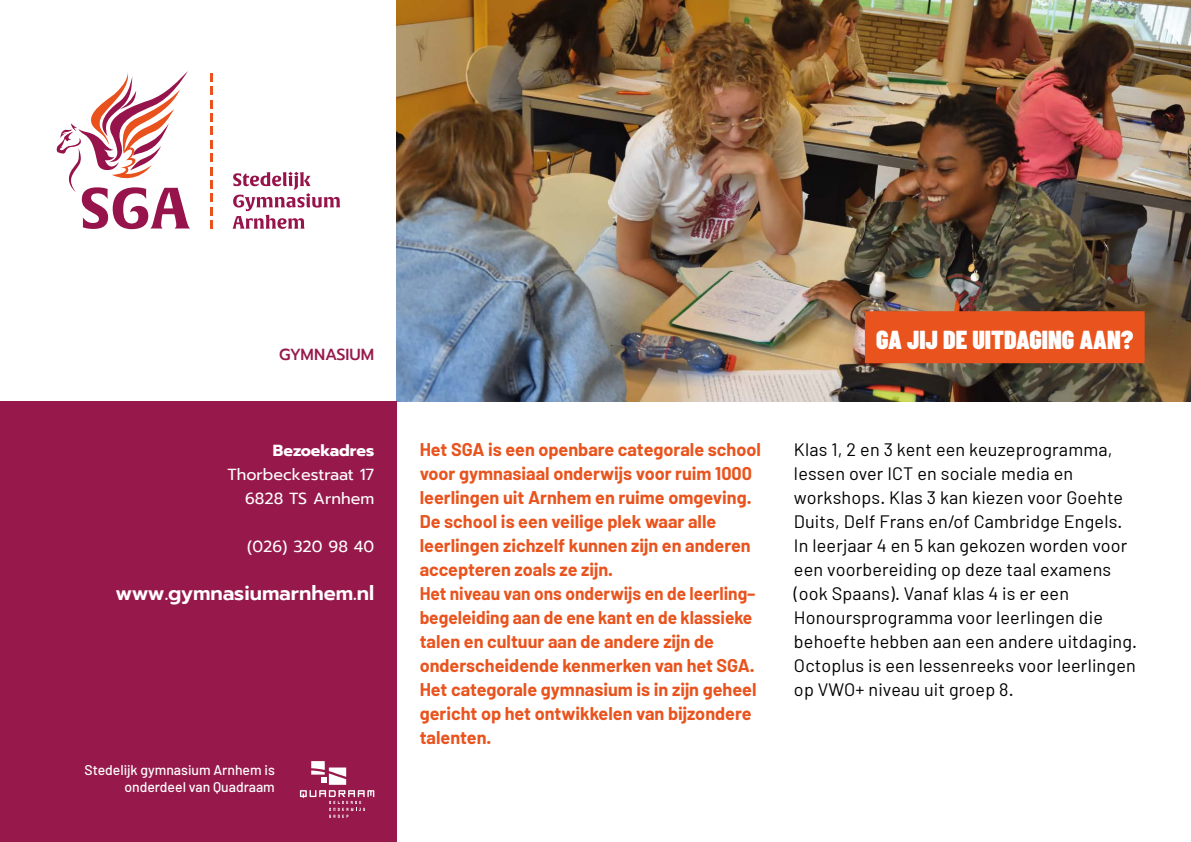
<style>
.page{position:relative;width:1191px;height:842px;background:#fff}
.page>*{position:absolute;margin:0;border:0;box-sizing:border-box;transform-origin:0 0}
.t1{font:900 26px "Barlow Condensed";color:#fff}
.t2{font:600 20px "Prompt";color:#fff}
.t3{font:700 18px/24px "Barlow";color:#e9531d}
.t4{font:18px/24px "Barlow";letter-spacing:.01em;color:#000}
.t5{font:16px/24px "Prompt";color:#fff;text-align:right}
.t6{font:700 16px "Prompt";color:#fff}
.t7{font:500 16px "Prompt";color:#97194b}
.t8{font:500 14px/16.8px "Barlow";color:#fff;text-align:right}
</style>
<div class="page">
<img style="left:397px;top:0;width:794px;height:401px">
<div style="left:0;top:401px;width:397px;height:441px;background:#97194b"></div>
<svg style="left:232px;top:172px;width:108px;height:57px"></svg>
<svg style="left:210px;top:73px;width:3px;height:8px"></svg>
<svg style="left:210px;top:87px;width:3px;height:61px"></svg>
<svg style="left:210px;top:154px;width:3px;height:34px"></svg>
<svg style="left:210px;top:194px;width:3px;height:35px"></svg>
<svg style="left:57px;top:71px;width:133px;height:158px"></svg>
<svg style="left:300px;top:761px;width:74px;height:57px"></svg>
<div style="left:865px;top:311px;width:279px;height:52px;background:#e9531d"></div>
<p class="t7" style="left:279px;top:343px;width:97px">GYMNASIUM</p>
<p class="t6" style="left:273px;top:438px;width:103px">Bezoekadres</p>
<p class="t5" style="left:228px;top:462px;width:148px">Thorbeckestraat 17<br>6828 TS Arnhem</p>
<p class="t5" style="left:247px;top:534px;width:129px">(026) 320 98 40</p>
<p class="t2" style="left:116px;top:578px;width:260px">www.gymnasiumarnhem.nl</p>
<p class="t8" style="left:84px;top:761px;width:192px">Stedelijk gymnasium Arnhem is onderdeel van Quadraam</p>
<h1 class="t1" style="left:876px;top:324px;width:258px">GA JIJ DE UITDAGING AAN?</h1>
<p class="t3" style="left:420px;top:437px;width:343px">Het SGA is een openbare categorale school voor gymnasiaal onderwijs voor ruim 1000 leerlingen uit Arnhem en ruime omgeving.<br>De school is een veilige plek waar alle leerlingen zichzelf kunnen zijn en anderen accepteren zoals ze zijn.<br>Het niveau van ons onderwijs en de leerling– begeleiding aan de ene kant en de klassieke talen en cultuur aan de andere zijn de onderscheidende kenmerken van het SGA.<br>Het categorale gymnasium is in zijn geheel gericht op het ontwikkelen van bijzondere talenten.</p>
<p class="t4" style="left:794px;top:437px;width:345px">Klas 1, 2 en 3 kent een keuzeprogramma, lessen over ICT en sociale media en workshops. Klas 3 kan kiezen voor Goehte Duits, Delf Frans en/of Cambridge Engels.<br>In leerjaar 4 en 5 kan gekozen worden voor een voorbereiding op deze taal examens (ook Spaans). Vanaf klas 4 is er een Honoursprogramma voor leerlingen die behoefte hebben aan een andere uitdaging.<br>Octoplus is een lessenreeks voor leerlingen op VWO+ niveau uit groep 8.</p>
</div>
